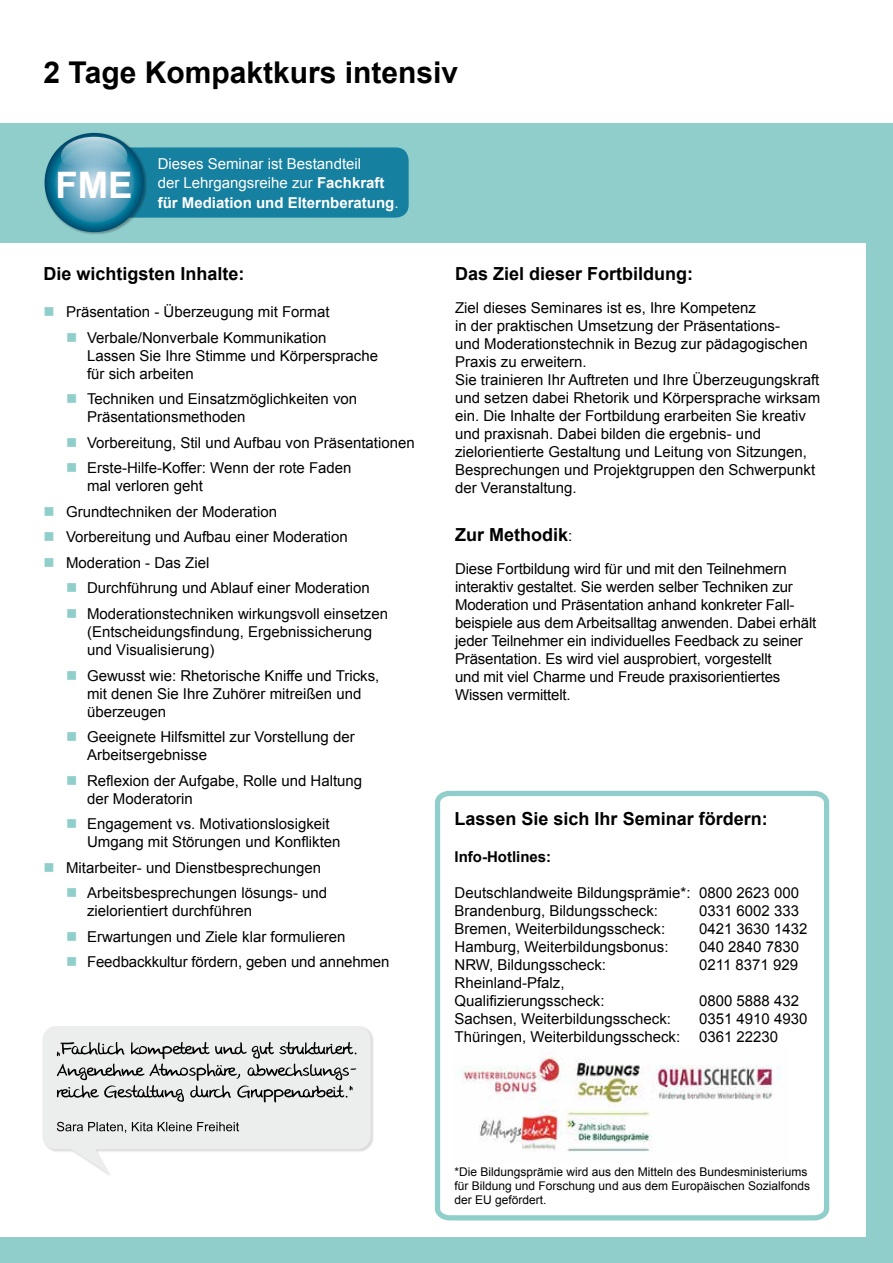
<style>
.page{position:relative;width:893px;height:1263px;background:#fff}
.page>*{position:absolute;margin:0;border:0;box-sizing:border-box;transform-origin:0 0}
.t1{font:700 36.45px "Arial";color:#fff}
.t2{font:700 30px "Arial";color:#000}
.t3{font:700 18px "Arial";color:#000}
.t4{font:15px/18px "Arial";color:#000}
.t5{font:15px/19.5px "Arial";color:#fff}
.t6{font:700 15px "Arial";color:#fff}
.t7{font:700 15px "Arial";color:#000}
.t8{font:12px/14.4px "Arial";color:#000}
.s1{font-weight:700}
.s2{font-weight:400}
.s3{color:#90cecc}
.s4{font-weight:400;font-size:15px}
</style>
<div class="page">
<div style="left:0;top:123px;width:893px;height:119px;background:#90cecc"></div>
<div style="left:0;top:1237px;width:893px;height:26px;background:#90cecc"></div>
<div style="left:866px;top:216px;width:27px;height:1032px;background:#90cecc"></div>
<div style="left:42px;top:1026px;width:332px;height:151px;background:#000;opacity:.15"></div>
<svg style="left:43px;top:1026px;width:328px;height:148px;fill:#eceded"></svg>
<svg style="left:57px;top:1122px;width:182px;height:11px;background:#b0b1b1"></svg>
<svg style="left:57px;top:1042px;width:299px;height:60px;background:#c0c1c1"></svg>
<svg style="left:434px;top:790px;width:396px;height:431px"></svg>
<div style="left:92px;top:147px;width:317px;height:71px;background:#1680a0;border-radius:13px"></div>
<div style="left:44px;top:133px;width:103px;height:102px;background:#000;opacity:.3"></div>
<svg style="left:45px;top:133px;width:99px;height:99px"></svg>
<h2 class="t2" style="left:44px;top:51px;width:416px">2 Tage Kompaktkurs intensiv</h2>
<h1 class="t1" style="left:55px;top:161px;width:78px">FME</h1>
<p class="t5" style="left:158px;top:153px;width:228px">Dieses Seminar ist Bestandteil der Lehrgangsreihe zur <span class="s1">Fachkraft</span></p>
<p class="t6" style="left:158px;top:192px;width:242px">für Mediation und Elternberatung<span class="s2">.</span></p>
<p class="t3" style="left:44px;top:261px;width:203px">Die wichtigsten Inhalte:</p>
<p class="t4" style="left:44px;top:303px;width:287px"><span class="s3">■</span> Präsentation - Überzeugung mit Format</p>
<p class="t4" style="left:87px;top:329px;width:292px;text-indent:-21px"><span class="s3">■</span> Verbale/Nonverbale Kommunikation<br>Lassen Sie Ihre Stimme und Körpersprache für sich arbeiten</p>
<p class="t4" style="left:87px;top:390px;width:272px;text-indent:-21px"><span class="s3">■</span> Techniken und Einsatzmöglichkeiten von<br>Präsentationsmethoden</p>
<p class="t4" style="left:66px;top:434px;width:350px"><span class="s3">■</span> Vorbereitung, Stil und Aufbau von Präsentationen</p>
<p class="t4" style="left:87px;top:459px;width:266px;text-indent:-21px"><span class="s3">■</span> Erste-Hilfe-Koffer: Wenn der rote Faden mal verloren geht</p>
<p class="t4" style="left:44px;top:503px;width:235px"><span class="s3">■</span> Grundtechniken der Moderation</p>
<p class="t4" style="left:44px;top:528px;width:306px"><span class="s3">■</span> Vorbereitung und Aufbau einer Moderation</p>
<p class="t4" style="left:44px;top:554px;width:167px"><span class="s3">■</span> Moderation - Das Ziel</p>
<p class="t4" style="left:66px;top:579px;width:305px"><span class="s3">■</span> Durchführung und Ablauf einer Moderation</p>
<p class="t4" style="left:87px;top:605px;width:302px;text-indent:-21px"><span class="s3">■</span> Moderationstechniken wirkungsvoll einsetzen (Entscheidungsfindung, Ergebnissicherung und Visualisierung)</p>
<p class="t4" style="left:87px;top:666px;width:294px;text-indent:-21px"><span class="s3">■</span> Gewusst wie: Rhetorische Kniffe und Tricks, mit denen Sie Ihre Zuhörer mitreißen und überzeugen</p>
<p class="t4" style="left:87px;top:728px;width:269px;text-indent:-21px"><span class="s3">■</span> Geeignete Hilfsmittel zur Vorstellung der<br>Arbeitsergebnisse</p>
<p class="t4" style="left:87px;top:771px;width:277px;text-indent:-21px"><span class="s3">■</span> Reflexion der Aufgabe, Rolle und Haltung der Moderatorin</p>
<p class="t4" style="left:87px;top:815px;width:255px;text-indent:-21px"><span class="s3">■</span> Engagement vs. Motivationslosigkeit<br>Umgang mit Störungen und Konflikten</p>
<p class="t4" style="left:44px;top:858px;width:279px"><span class="s3">■</span> Mitarbeiter- und Dienstbesprechungen</p>
<p class="t4" style="left:87px;top:884px;width:242px;text-indent:-21px"><span class="s3">■</span> Arbeitsbesprechungen lösungs- und zielorientiert durchführen</p>
<p class="t4" style="left:66px;top:927px;width:281px"><span class="s3">■</span> Erwartungen und Ziele klar formulieren</p>
<p class="t4" style="left:66px;top:953px;width:325px"><span class="s3">■</span> Feedbackkultur fördern, geben und annehmen</p>
<p class="t3" style="left:455px;top:261px;width:240px">Das Ziel dieser Fortbildung:</p>
<p class="t4" style="left:455px;top:299px;width:367px">Ziel dieses Seminares ist es, Ihre Kompetenz<br>in der praktischen Umsetzung der Präsentations-<br>und Moderationstechnik in Bezug zur pädagogischen Praxis zu erweitern.<br>Sie trainieren Ihr Auftreten und Ihre Überzeugungskraft und setzen dabei Rhetorik und Körpersprache wirksam ein. Die Inhalte der Fortbildung erarbeiten Sie kreativ und praxisnah. Dabei bilden die ergebnis- und zielorientierte Gestaltung und Leitung von Sitzungen, Besprechungen und Projektgruppen den Schwerpunkt der Veranstaltung.</p>
<p class="t3" style="left:455px;top:522px;width:119px">Zur Methodik<span class="s4">:</span></p>
<p class="t4" style="left:455px;top:560px;width:363px">Diese Fortbildung wird für und mit den Teilnehmern interaktiv gestaltet. Sie werden selber Techniken zur Moderation und Präsentation anhand konkreter Fall&shy;beispiele aus dem Arbeitsalltag anwenden. Dabei erhält jeder Teilnehmer ein individuelles Feedback zu seiner Präsentation. Es wird viel ausprobiert, vorgestellt<br>und mit viel Charme und Freude praxisorientiertes Wissen vermittelt.</p>
<p class="t3" style="left:455px;top:805px;width:315px">Lassen Sie sich Ihr Seminar fördern:</p>
<p class="t7" style="left:455px;top:846px;width:98px">Info-Hotlines:</p>
<p class="t4" style="left:455px;top:884px;width:346px">Deutschlandweite Bildungsprämie*: 0800 2623 000<br>Brandenburg, Bildungsscheck:</p>
<p class="t4" style="left:699px;top:902px;width:102px">0331 6002 333</p>
<p class="t4" style="left:455px;top:920px;width:212px">Bremen, Weiterbildungsscheck:</p>
<p class="t4" style="left:699px;top:920px;width:110px">0421 3630 1432</p>
<p class="t4" style="left:455px;top:938px;width:215px">Hamburg, Weiterbildungsbonus:</p>
<p class="t4" style="left:699px;top:938px;width:102px">040 2840 7830</p>
<p class="t4" style="left:455px;top:956px;width:153px">NRW, Bildungsscheck:</p>
<p class="t4" style="left:699px;top:956px;width:100px">0211 8371 929</p>
<p class="t4" style="left:455px;top:974px;width:152px">Rheinland-Pfalz,<br>Qualifizierungsscheck:</p>
<p class="t4" style="left:699px;top:992px;width:102px">0800 5888 432</p>
<p class="t4" style="left:455px;top:1010px;width:218px">Sachsen, Weiterbildungsscheck:</p>
<p class="t4" style="left:699px;top:1010px;width:110px">0351 4910 4930</p>
<p class="t4" style="left:455px;top:1028px;width:227px">Thüringen, Weiterbildungsscheck:</p>
<p class="t4" style="left:699px;top:1028px;width:81px">0361 22230</p>
<p class="t8" style="left:455px;top:1164px;width:357px">*Die Bildungsprämie wird aus den Mitteln des Bundesministeriums für Bildung und Forschung und aus dem Europäischen Sozialfonds der EU gefördert.</p>
</div>
